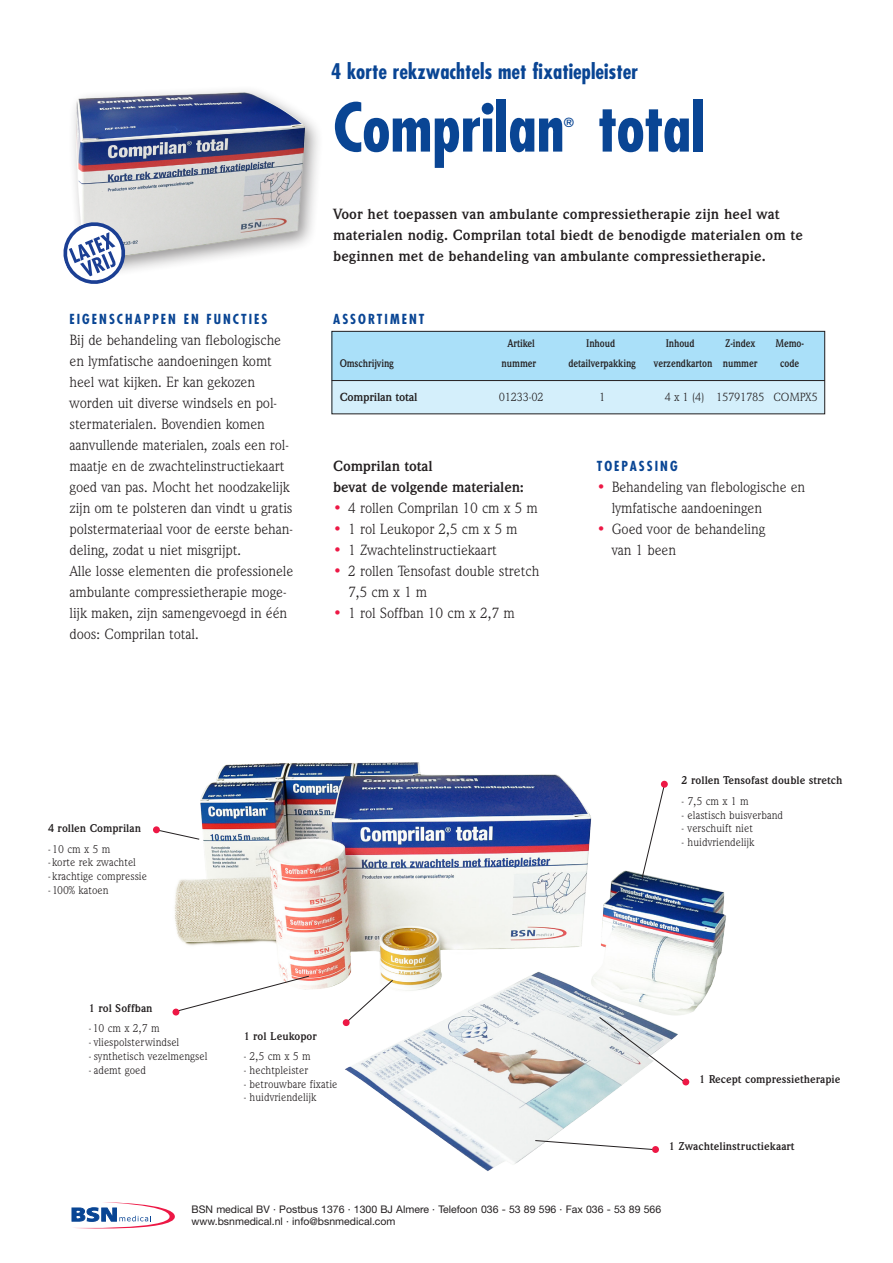
<style>
.page{position:relative;width:893px;height:1263px;background:#fff}
.page>*{position:absolute;margin:0;border:0;box-sizing:border-box;transform-origin:0 0}
.t1{font:700 condensed 65.55px "Futura";color:#094594}
.t2{font:700 condensed 21px "Futura";color:#094594}
.t3{font:15px/21px "Weidemann IT Cby BT";letter-spacing:-.01em;color:#231f20}
.t4{font:700 15px/21px "Weidemann IT Cby BT";letter-spacing:.005em;color:#231f20}
.t5{font:700 condensed 13.5px "Futura";letter-spacing:.15em;color:#094594}
.t6{font:700 condensed 12.3px "Futura";color:#094594}
.t7{font:12px "Weidemann IT Cby BT";letter-spacing:-.02em;color:#231f20}
.t8{font:700 12px "Weidemann IT Cby BT";letter-spacing:-.02em;color:#231f20}
.Normaal{font:11.55px "Weidemann IT Cby BT";color:#231f20}
.Normaal-2{font:700 11.55px "Weidemann IT Cby BT";color:#231f20}
.Kader_tekst_vet{font:700 11.25px "Weidemann IT Cby BT";letter-spacing:-.01em;color:#231f20;scale:.85 1}
.t9{font:10.5px "Helvetica Neue";color:#231f20}
.s1{color:#ed1845}
</style>
<div class="page">
<img style="left:73px;top:90px;width:245px;height:181px">
<svg style="left:72px;top:1202px;width:103px;height:26px"></svg>
<img style="left:172px;top:762px;width:554px;height:409px">
<svg style="left:156px;top:829px;width:44px;height:11px"></svg>
<div style="left:153px;top:826px;width:7px;height:7px;background:#ed1845;border-radius:50%"></div>
<svg style="left:174px;top:975px;width:135px;height:37px"></svg>
<div style="left:172px;top:1008px;width:7px;height:7px;background:#ed1845;border-radius:50%"></div>
<svg style="left:535px;top:1140px;width:120px;height:10px"></svg>
<div style="left:652px;top:1146px;width:7px;height:7px;background:#ed1845;border-radius:50%"></div>
<svg style="left:342px;top:979px;width:51px;height:47px"></svg>
<svg style="left:641px;top:783px;width:24px;height:96px"></svg>
<div style="left:661px;top:781px;width:7px;height:7px;background:#ed1845;border-radius:50%"></div>
<div style="left:332px;top:331px;width:493px;height:49px;background:#aae0f9"></div>
<div style="left:332px;top:380px;width:493px;height:34px;background:#d4effb"></div>
<div style="left:332px;top:331px;width:493px;height:83px;border:1px solid #231f20"></div>
<hr style="left:332px;top:380px;width:493px;height:1px;background:#231f20">
<svg style="left:63px;top:215px;width:64px;height:69px"></svg>
<svg style="left:599px;top:1017px;width:86px;height:66px"></svg>
<div style="left:682px;top:1078px;width:7px;height:7px;background:#ed1845;border-radius:50%"></div>
<p class="t2" style="left:331px;top:58px;width:309px">4 korte rekzwachtels met fixatiepleister</p>
<p class="t1" style="left:333px;top:85px;width:233px">Comprilan</p>
<p class="t6" style="left:564px;top:114px;width:12px">®</p>
<p class="t1" style="left:597px;top:85px;width:109px">total</p>
<p class="t5" style="left:70px;top:310px;width:199px">EIGENSCHAPPEN EN FUNCTIES</p>
<p class="t3" style="left:70px;top:329px;width:225px">Bij de behandeling van flebologische en lymfatische aandoeningen komt heel wat kijken. Er kan gekozen worden uit diverse windsels en pol&shy;stermaterialen. Bovendien komen aanvullende materialen, zoals een rol&shy;maatje en de zwachtelinstructiekaart goed van pas. Mocht het noodzakelijk zijn om te polsteren dan vindt u gratis polstermateriaal voor de eerste behan&shy;deling, zodat u niet misgrijpt.</p>
<p class="t3" style="left:70px;top:560px;width:225px">Alle losse elementen die professionele ambulante compressietherapie moge&shy;lijk maken, zijn samengevoegd in één doos: Comprilan total.</p>
<p class="t4" style="left:333px;top:203px;width:471px">Voor het toepassen van ambulante compressietherapie zijn heel wat materialen nodig. Comprilan total biedt de benodigde materialen om te beginnen met de behandeling van ambulante compressietherapie.</p>
<p class="t5" style="left:333px;top:310px;width:93px">ASSORTIMENT</p>
<p class="Kader_tekst_vet" style="left:507px;top:336px;width:34px">Artikel</p>
<p class="Kader_tekst_vet" style="left:586px;top:336px;width:36px">Inhoud</p>
<p class="Kader_tekst_vet" style="left:666px;top:336px;width:36px">Inhoud</p>
<p class="Kader_tekst_vet" style="left:725px;top:336px;width:37px">Z-index</p>
<p class="Kader_tekst_vet" style="left:775px;top:336px;width:35px">Memo-</p>
<p class="Kader_tekst_vet" style="left:340px;top:356px;width:65px">Omschrijving</p>
<p class="Kader_tekst_vet" style="left:502px;top:356px;width:42px">nummer</p>
<p class="Kader_tekst_vet" style="left:568px;top:356px;width:81px">detailverpakking</p>
<p class="Kader_tekst_vet" style="left:654px;top:356px;width:123px">verzendkarton nummer</p>
<p class="Kader_tekst_vet" style="left:780px;top:356px;width:24px">code</p>
<p class="t8" style="left:340px;top:390px;width:79px">Comprilan total</p>
<p class="t7" style="left:499px;top:390px;width:47px">01233-02</p>
<p class="t7" style="left:599px;top:390px;width:8px">1</p>
<p class="t7" style="left:665px;top:390px;width:154px">4 x 1 (4) 15791785 COMPX5</p>
<p class="t4" style="left:333px;top:455px;width:193px">Comprilan total<br>bevat de volgende materialen:</p>
<p class="t3" style="left:333px;top:497px;width:206px"><span class="s1">•</span> 4 rollen Comprilan 10 cm x 5 m</p>
<p class="t3" style="left:333px;top:518px;width:186px"><span class="s1">•</span> 1 rol Leukopor 2,5 cm x 5 m</p>
<p class="t3" style="left:333px;top:539px;width:165px"><span class="s1">•</span> 1 Zwachtelinstructiekaart</p>
<p class="t3" style="left:348px;top:560px;width:193px;text-indent:-15px"><span class="s1">•</span> 2 rollen Tensofast double stretch<br>7,5 cm x 1 m</p>
<p class="t3" style="left:333px;top:602px;width:183px"><span class="s1">•</span> 1 rol Soffban 10 cm x 2,7 m</p>
<p class="t5" style="left:597px;top:457px;width:82px">TOEPASSING</p>
<p class="t3" style="left:612px;top:476px;width:195px;text-indent:-15px"><span class="s1">•</span> Behandeling van flebologische en lymfatische aandoeningen</p>
<p class="t3" style="left:612px;top:518px;width:155px;text-indent:-15px"><span class="s1">•</span> Goed voor de behandeling van 1 been</p>
<p class="Normaal-2" style="left:48px;top:821px;width:95px">4 rollen Comprilan</p>
<p class="Normaal" style="left:48px;top:842px;width:64px">- 10 cm x 5 m</p>
<p class="Normaal" style="left:48px;top:855px;width:89px">- korte rek zwachtel</p>
<p class="Normaal" style="left:48px;top:869px;width:100px">- krachtige compressie</p>
<p class="Normaal" style="left:48px;top:883px;width:62px">- 100% katoen</p>
<p class="Normaal-2" style="left:682px;top:773px;width:162px">2 rollen Tensofast double stretch</p>
<p class="Normaal" style="left:682px;top:794px;width:68px">- 7,5 cm x 1 m</p>
<p class="Normaal" style="left:682px;top:808px;width:103px">- elastisch buisverband</p>
<p class="Normaal" style="left:682px;top:821px;width:73px">- verschuift niet</p>
<p class="Normaal" style="left:682px;top:835px;width:75px">- huidvriendelijk</p>
<p class="Normaal-2" style="left:89px;top:1001px;width:65px">1 rol Soffban</p>
<p class="Normaal" style="left:89px;top:1021px;width:72px">-10 cm x 2,7 m</p>
<p class="Normaal" style="left:89px;top:1035px;width:92px">- vliespolsterwindsel</p>
<p class="Normaal" style="left:89px;top:1049px;width:120px">- synthetisch vezelmengsel</p>
<p class="Normaal" style="left:89px;top:1063px;width:59px">- ademt goed</p>
<p class="Normaal-2" style="left:244px;top:1028px;width:75px">1 rol Leukopor</p>
<p class="Normaal" style="left:244px;top:1049px;width:68px">- 2,5 cm x 5 m</p>
<p class="Normaal" style="left:244px;top:1063px;width:66px">- hechtpleister</p>
<p class="Normaal" style="left:244px;top:1076px;width:95px">- betrouwbare fixatie</p>
<p class="Normaal" style="left:244px;top:1090px;width:75px">- huidvriendelijk</p>
<p class="Normaal-2" style="left:699px;top:1071px;width:143px">1 Recept compressietherapie</p>
<p class="Normaal-2" style="left:669px;top:1139px;width:127px">1 Zwachtelinstructiekaart</p>
<p class="t9" style="left:192px;top:1202px;width:471px">BSN medical BV · Postbus 1376 · 1300 BJ Almere · Telefoon 036 - 53 89 596 · Fax 036 - 53 89 566</p>
<p class="t9" style="left:192px;top:1215px;width:206px">www.bsnmedical.nl · info@bsnmedical.com</p>
</div>
